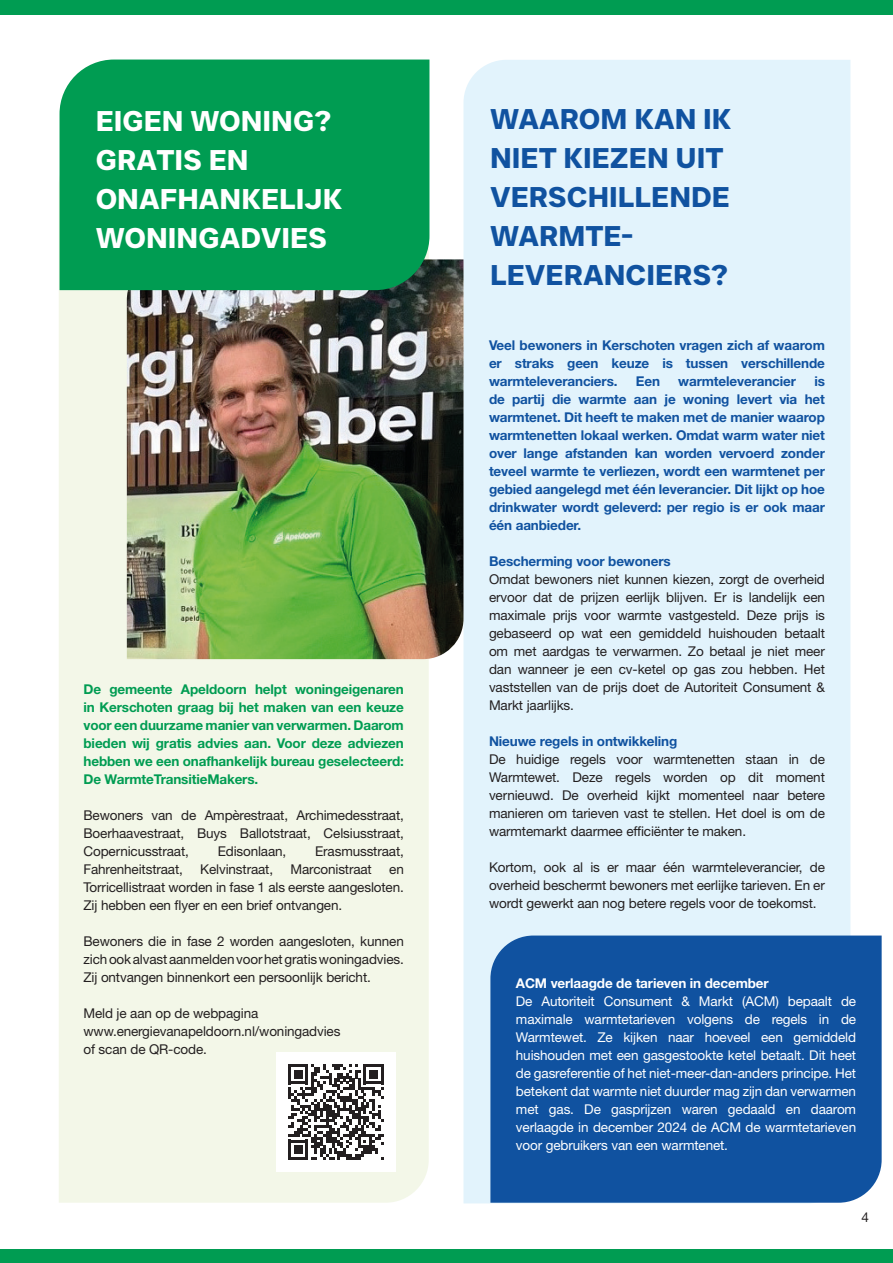
<style>
.page{position:relative;width:893px;height:1263px;background:#fff}
.page>*{position:absolute;margin:0;border:0;box-sizing:border-box;transform-origin:0 0}
.Paragraph_Style_1{font:700 28.5px/39.2px "JUST Sans";color:#1052a0}
.Paragraph_Style_1-2{font:700 28.5px/39.2px "JUST Sans";color:#fff}
.Voorwoord{font:13.5px/18px "Helvetica Neue LT Std";letter-spacing:-.01em;color:#231f20;text-align:justify}
.Voorwoord-2{font:700 13.5px/18px "Helvetica Neue LT Std";letter-spacing:-.01em;color:#1052a0;text-align:justify}
.Voorwoord-3{font:13.5px/18px "Helvetica Neue LT Std";letter-spacing:-.01em;color:#fff;text-align:justify}
.Voorwoord-4{font:700 13.5px/18px "Helvetica Neue LT Std";letter-spacing:-.01em;color:#009c52;text-align:justify}
.Voorwoord-5{font:700 13.5px "Helvetica Neue LT Std";letter-spacing:-.01em;color:#fff}
</style>
<div class="page">
<svg style="left:463px;top:60px;width:387px;height:1143px;background:#dfeff7"></svg>
<div style="left:490px;top:935px;width:392px;height:268px;background:#1052a0"></div>
<div style="left:59px;top:142px;width:370px;height:1061px;background:#f3f7e8"></div>
<img style="left:127px;top:259px;width:336px;height:400px">
<div style="left:0;top:0;width:893px;height:15px;background:#009c52"></div>
<div style="left:0;top:1249px;width:893px;height:14px;background:#009c52"></div>
<div style="left:60px;top:60px;width:369px;height:230px;background:#009c52"></div>
<div style="left:276px;top:1052px;width:119px;height:119px;background:#fff"></div>
<svg style="left:288px;top:1064px;width:96px;height:96px"></svg>
<p class="Paragraph_Style_1-2" style="left:96px;top:101px;width:248px">EIGEN WONING?<br>GRATIS EN<br>ONAFHANKELIJK<br>WONINGADVIES</p>
<p class="Voorwoord-4" style="left:84px;top:680px;width:322px">De gemeente Apeldoorn helpt woningeigenaren in Kerschoten graag bij het maken van een keuze voor een duurzame manier van verwarmen. Daarom bieden wij gratis advies aan. Voor deze adviezen hebben we een onafhankelijk bureau geselecteerd:<br>De WarmteTransitieMakers.</p>
<p class="Voorwoord" style="left:84px;top:806px;width:322px">Bewoners van de Ampèrestraat, Archimedesstraat, Boerhaavestraat, Buys Ballotstraat, Celsiusstraat, Copernicusstraat,</p>
<p class="Voorwoord" style="left:218px;top:842px;width:70px">Edisonlaan,</p>
<p class="Voorwoord" style="left:315px;top:842px;width:90px">Erasmusstraat,</p>
<p class="Voorwoord" style="left:84px;top:860px;width:101px">Fahrenheitstraat,</p>
<p class="Voorwoord" style="left:200px;top:860px;width:74px">Kelvinstraat,</p>
<p class="Voorwoord" style="left:290px;top:860px;width:83px">Marconistraat</p>
<p class="Voorwoord" style="left:84px;top:860px;width:322px;text-indent:306px">en Torricellistraat worden in fase 1 als eerste aangesloten.<br>Zij hebben een flyer en een brief ontvangen.</p>
<p class="Voorwoord" style="left:84px;top:932px;width:322px">Bewoners die in fase 2 worden aangesloten, kunnen zich ook alvast aanmelden voor het gratis woningadvies.<br>Zij ontvangen binnenkort een persoonlijk bericht.</p>
<p class="Voorwoord" style="left:84px;top:1004px;width:176px">Meld je aan op de webpagina</p>
<p class="Voorwoord" style="left:84px;top:1022px;width:258px">www.energievanapeldoorn.nl/woningadvies</p>
<p class="Voorwoord" style="left:84px;top:1040px;width:125px">of scan de QR-code.</p>
<p class="Paragraph_Style_1" style="left:490px;top:99px;width:243px">WAAROM KAN IK<br>NIET KIEZEN UIT<br>VERSCHILLENDE<br>WARMTE-<br>LEVERANCIERS?</p>
<p class="Voorwoord-2" style="left:489px;top:336px;width:337px">Veel bewoners in Kerschoten vragen zich af waarom er straks geen keuze is tussen verschillende warmteleveranciers.</p>
<p class="Voorwoord-2" style="left:489px;top:372px;width:337px;text-indent:325px">is de partij die warmte aan je woning levert via het warmtenet. Dit heeft te maken met de manier waarop warmtenetten lokaal werken. Omdat warm water niet over lange afstanden kan worden vervoerd zonder teveel warmte te verliezen, wordt een warmtenet per gebied aangelegd met één leverancier. Dit lijkt op hoe drinkwater wordt geleverd: per regio is er ook maar één aanbieder.</p>
<p class="Voorwoord-2" style="left:489px;top:552px;width:183px">Bescherming voor bewoners</p>
<p class="Voorwoord" style="left:489px;top:570px;width:337px">Omdat bewoners niet kunnen kiezen, zorgt de overheid ervoor dat de prijzen eerlijk blijven. Er is landelijk een maximale prijs voor warmte vastgesteld. Deze prijs is gebaseerd op wat een gemiddeld huishouden betaalt om met aardgas te verwarmen. Zo betaal je niet meer dan wanneer je een cv-ketel op gas zou hebben. Het vaststellen van de prijs doet de Autoriteit Consument &amp; Markt jaarlijks.</p>
<p class="Voorwoord-2" style="left:489px;top:732px;width:190px">Nieuwe regels in ontwikkeling</p>
<p class="Voorwoord" style="left:489px;top:750px;width:337px">De huidige regels voor warmtenetten staan in de Warmtewet. Deze regels worden op dit moment vernieuwd. De overheid kijkt momenteel naar betere manieren om tarieven vast te stellen. Het doel is om de warmtemarkt daarmee efficiënter te maken.</p>
<p class="Voorwoord" style="left:489px;top:858px;width:337px">Kortom, ook al is er maar één warmteleverancier, de overheid beschermt bewoners met eerlijke tarieven. En er wordt gewerkt aan nog betere regels voor de toekomst.</p>
<p class="Voorwoord-2" style="left:636px;top:372px;width:26px">Een</p>
<p class="Voorwoord-2" style="left:678px;top:372px;width:119px">warmteleverancier</p>
<p class="Voorwoord-5" style="left:516px;top:975px;width:254px">ACM verlaagde de tarieven in december</p>
<p class="Voorwoord-3" style="left:516px;top:992px;width:342px">De Autoriteit Consument &amp; Markt (ACM) bepaalt de maximale warmtetarieven volgens de regels in de Warmtewet. Ze kijken naar hoeveel een gemiddeld huishouden met een gasgestookte ketel betaalt. Dit heet de gasreferentie of het niet-meer-dan-anders principe. Het betekent dat warmte niet duurder mag zijn dan verwarmen met gas. De gasprijzen waren gedaald en daarom verlaagde in december 2024 de ACM de warmtetarieven voor gebruikers van een warmtenet.</p>
<p class="Voorwoord" style="left:861px;top:1207px;width:9px">4</p>
</div>
